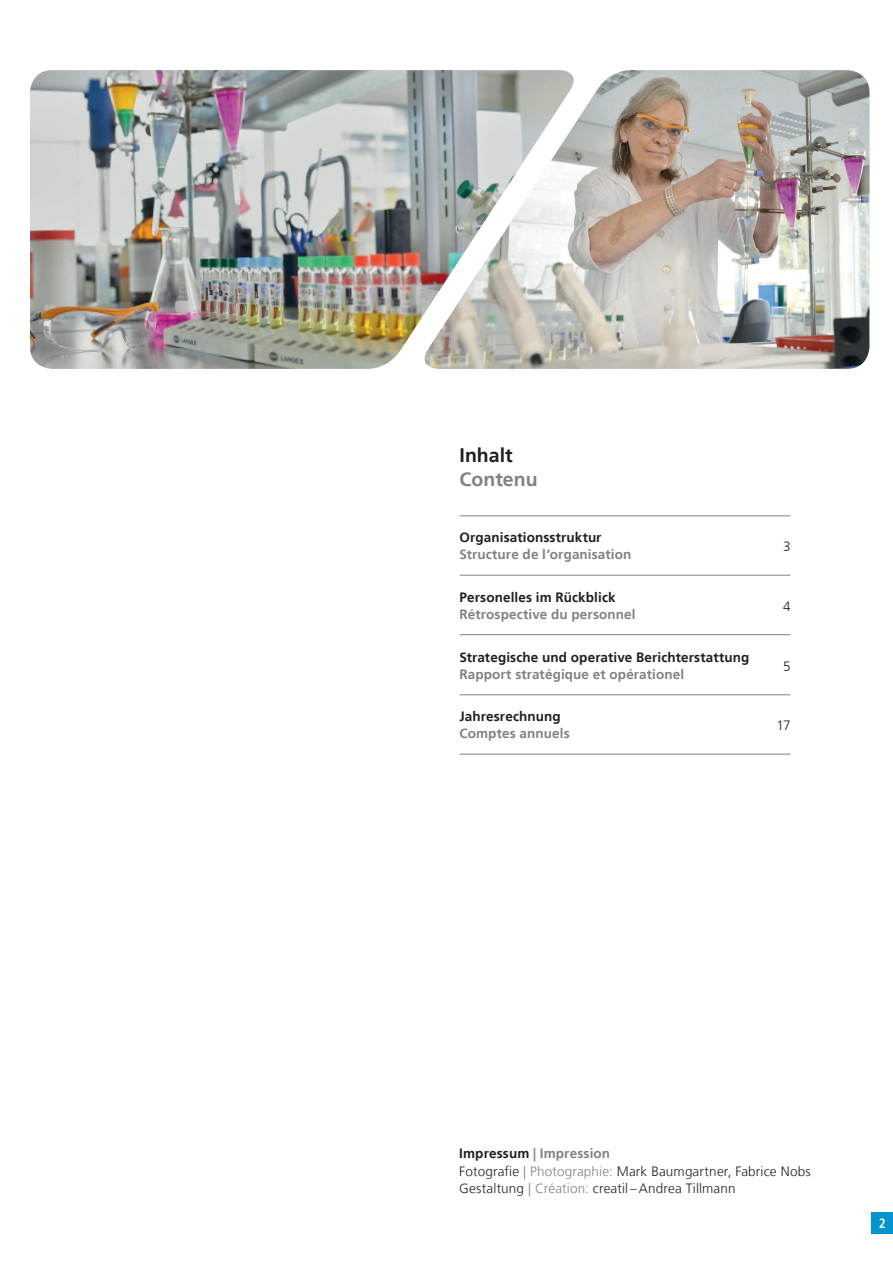
<style>
.page{position:relative;width:893px;height:1263px;background:#fff}
.page>*{position:absolute;margin:0;border:0;box-sizing:border-box;transform-origin:0 0}
.t1{font:700 19.5px "Frutiger LT";color:#808285}
.t2{font:700 19.5px "Frutiger LT";color:#231f20}
.t3{font:300 13.5px/17.2px "Frutiger LT";letter-spacing:.01em;color:#231f20}
.t4{font:700 13.5px "Frutiger LT";letter-spacing:.01em;color:#231f20}
.t5{font:700 13.5px "Frutiger LT";letter-spacing:.01em;color:#808285}
.t6{font:700 condensed 13.5px "Frutiger LT";color:#fefbf3}
.s1{font-weight:700}
.s2{font-weight:700;color:#808285}
.s3{color:#808285}
</style>
<div class="page">
<img style="left:30px;top:70px;width:387px;height:299px">
<hr style="left:460px;top:575px;width:330px;height:1px;background:#808285">
<hr style="left:460px;top:634px;width:330px;height:1px;background:#808285">
<hr style="left:460px;top:694px;width:330px;height:1px;background:#808285">
<hr style="left:460px;top:754px;width:330px;height:1px;background:#808285">
<hr style="left:460px;top:516px;width:330px;height:1px;background:#808285">
<img style="left:423px;top:70px;width:446px;height:299px">
<div style="left:872px;top:1212px;width:21px;height:21px;background:#0094d0"></div>
<h1 class="t2" style="left:460px;top:444px;width:55px">Inhalt</h1>
<h1 class="t1" style="left:460px;top:468px;width:79px">Contenu</h1>
<p class="t4" style="left:459px;top:529px;width:144px">Organisationsstruktur</p>
<p class="t5" style="left:459px;top:547px;width:173px">Structure de l‘organisation</p>
<p class="t4" style="left:459px;top:589px;width:158px">Personelles im Rückblick</p>
<p class="t5" style="left:459px;top:606px;width:178px">Rétrospective du personnel</p>
<p class="t4" style="left:459px;top:649px;width:291px">Strategische und operative Berichterstattung</p>
<p class="t5" style="left:459px;top:666px;width:226px">Rapport stratégique et opérationel</p>
<p class="t4" style="left:459px;top:708px;width:103px">Jahresrechnung</p>
<p class="t5" style="left:459px;top:726px;width:112px">Comptes annuels</p>
<p class="t3" style="left:783px;top:538px;width:9px">3</p>
<p class="t3" style="left:783px;top:597px;width:9px">4</p>
<p class="t3" style="left:783px;top:657px;width:9px">5</p>
<p class="t3" style="left:776px;top:717px;width:16px">17</p>
<p class="t3" style="left:459px;top:1145px;width:353px"><span class="s1">Impressum</span> <span class="s2">| Impression<br></span>Fotografie <span class="s3">| Photographie:</span> Mark Baumgartner, Fabrice Nobs<br>Gestaltung <span class="s3">| Création:</span> creatil –Andrea Tillmann</p>
<p class="t6" style="left:879px;top:1215px;width:9px">2</p>
</div>
